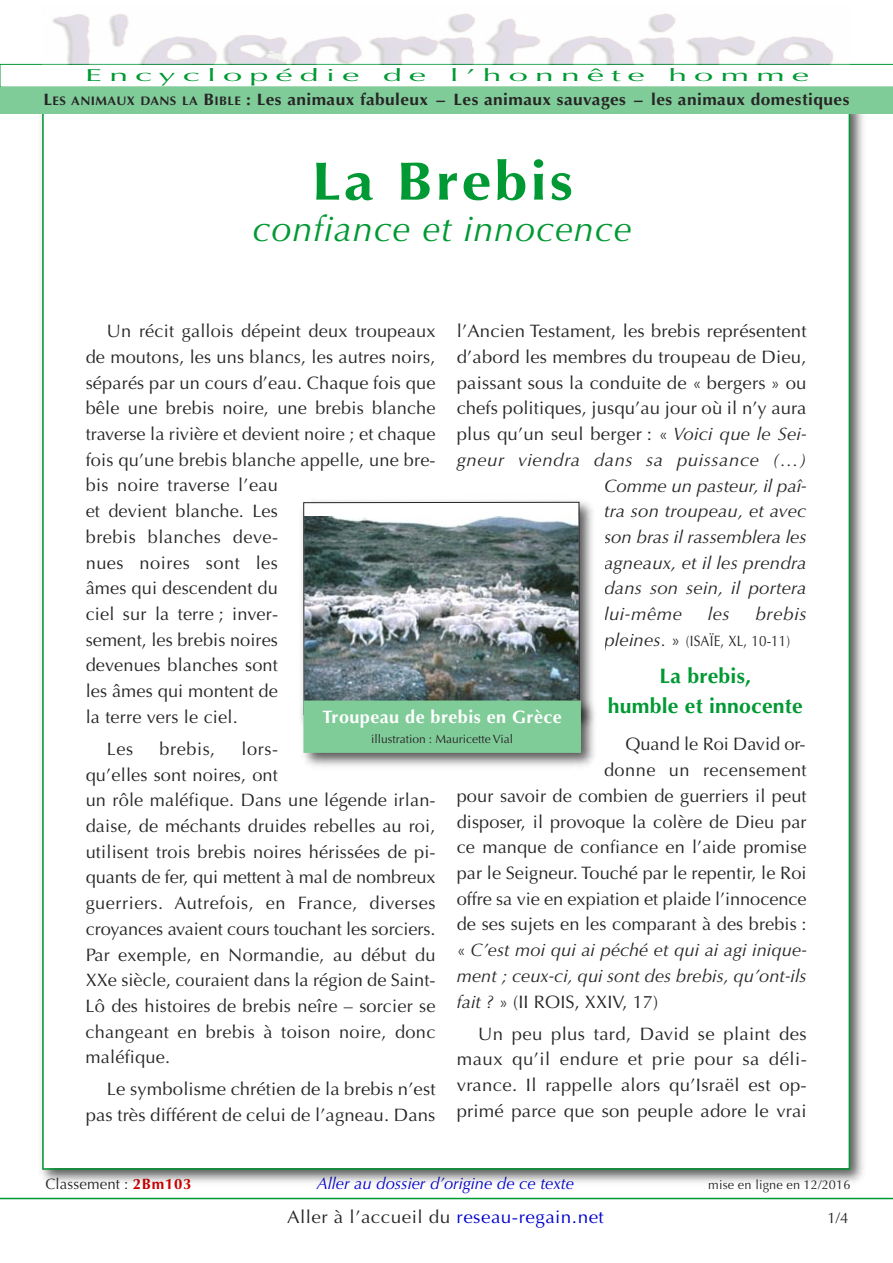
<style>
.page{position:relative;width:893px;height:1263px;background:#fff}
.page>*{position:absolute;margin:0;border:0;box-sizing:border-box;transform-origin:0 0}
.t1{font:700 54px "Optima";letter-spacing:.05em;color:#093;scale:1.1 1}
.t2{font:italic 36px "Optima";letter-spacing:.025em;color:#093}
.t3{font:700 21px/30px "Optima";letter-spacing:.01em;color:#093;text-align:center}
.t4{font:18px/25.7px "Optima";letter-spacing:.01em;color:#272526}
.t5{font:italic 18px "Optima";letter-spacing:.005em;color:#272526}
.t6{font:18px "Optima";letter-spacing:.01em;color:#272526;scale:1.05 1}
.t7{font:italic 18px "Optima";letter-spacing:.03em;color:#272526}
.t8{font:700 18px "Optima";letter-spacing:.025em;color:#fff}
.t9{font:17.25px "Optima";letter-spacing:.2em;color:#093;scale:2 1}
.t10{font:700 16.5px "Optima";letter-spacing:.025em;color:#272526;scale:1.05 1}
.t11{font:italic 16.5px "Optima";color:#00c}
.t12{font:15px "Optima";letter-spacing:.01em;color:#272526;scale:.9 1}
.t13{font:15px "Optima";letter-spacing:.01em;color:#272526}
.t14{font:12.75px "Optima";letter-spacing:.01em;color:#272526}
.t15{font:12px "Optima";color:#272526}
.s1{font-size:12.3px}
.s2{font-style:italic}
.s3{font-style:italic;font-size:18px}
.s4{font-size:18px}
.s5{font-style:normal}
.s6{font-weight:700;color:#c00}
.s7{color:#00c}
</style>
<div class="page">
<hr style="left:0;top:1198px;width:893px;height:1px;background:#093">
<svg style="left:0;top:64px;width:893px;height:23px"></svg>
<img style="left:42px;top:13px;width:807px;height:52px">
<img style="left:35px;top:113px;width:834px;height:1070px">
<div style="left:44px;top:103px;width:805px;height:1065px;background:#fff"></div>
<div style="left:0;top:87px;width:893px;height:26px;background:#80cc99"></div>
<img style="left:301px;top:501px;width:292px;height:193px">
<div style="left:304px;top:503px;width:275px;height:211px;background:#fff"></div>
<img style="left:305px;top:516px;width:273px;height:178px">
<div style="left:303px;top:502px;width:277px;height:213px;border:1px solid #272526"></div>
<img style="left:301px;top:694px;width:294px;height:73px">
<div style="left:303px;top:700px;width:278px;height:53px;background:#80cc99"></div>
<p class="t9" style="left:85px;top:66px;width:139px">Encyclopédie</p>
<p class="t9" style="left:383px;top:66px;width:23px">de</p>
<p class="t9" style="left:450px;top:66px;width:99px">l’honnête</p>
<p class="t9" style="left:668px;top:66px;width:72px">homme</p>
<p class="t10" style="left:44px;top:90px;width:769px">L<span class="s1">ES ANIMAUX DANS LA</span> B<span class="s1">IBLE</span> : Les animaux fabuleux – Les animaux sauvages – les animaux domestiques</p>
<h1 class="t1" style="left:311px;top:150px;width:239px">La Brebis</h1>
<h2 class="t2" style="left:253px;top:208px;width:381px">confiance et innocence</h2>
<p class="t4" style="left:86px;top:318px;width:351px;text-indent:21px">Un récit gallois dépeint deux troupeaux de moutons, les uns blancs, les autres noirs, séparés par un cours d’eau. Chaque fois que bêle une brebis noire, une brebis blanche traverse la rivière et devient noire ; et chaque fois qu’une brebis blanche appelle, une bre&shy;bis noire traverse l’eau<br>et devient blanche. Les<br>brebis blanches deve-<br>nues noires sont les<br>âmes qui descendent du<br>ciel sur la terre ; inver-<br>sement, les brebis noires<br>devenues blanches sont<br>les âmes qui montent de<br>la terre vers le ciel.</p>
<p class="t4" style="left:107px;top:736px;width:28px">Les</p>
<p class="t4" style="left:160px;top:736px;width:57px">brebis,</p>
<p class="t4" style="left:457px;top:318px;width:351px">l’Ancien Testament, les brebis représentent</p>
<p class="t4" style="left:457px;top:344px;width:351px">d’abord les membres du troupeau de Dieu,</p>
<p class="t4" style="left:457px;top:370px;width:351px">paissant sous la conduite de « bergers » ou</p>
<p class="t4" style="left:457px;top:396px;width:351px">chefs politiques, jusqu’au jour où il n’y aura</p>
<p class="t4" style="left:457px;top:421px;width:351px">plus qu’un seul berger : « <span class="s2">Voici que le Sei-</span></p>
<p class="t7" style="left:457px;top:449px;width:351px">gneur viendra dans sa puissance (…)</p>
<p class="t5" style="left:604px;top:475px;width:204px">Comme un pasteur, il paî-</p>
<p class="t5" style="left:604px;top:501px;width:204px">tra son troupeau, et avec</p>
<p class="t5" style="left:604px;top:526px;width:204px">son bras il rassemblera les</p>
<p class="t5" style="left:604px;top:552px;width:204px">agneaux, et il les prendra</p>
<p class="t5" style="left:604px;top:577px;width:204px">dans son sein, il portera</p>
<p class="t5" style="left:604px;top:603px;width:80px">lui-même</p>
<p class="t5" style="left:708px;top:603px;width:24px">les</p>
<p class="t5" style="left:755px;top:603px;width:53px">brebis</p>
<p class="t12" style="left:604px;top:632px;width:208px"><span class="s3">pleines.</span> <span class="s4">»</span> (ISAÏE, XL, 10-11)</p>
<p class="t3" style="left:608px;top:661px;width:196px">La brebis,<br>humble et innocente</p>
<p class="t4" style="left:625px;top:732px;width:182px">Quand le Roi David or-</p>
<p class="t4" style="left:604px;top:757px;width:204px">donne un recensement</p>
<p class="t4" style="left:457px;top:783px;width:351px">pour savoir de combien de guerriers il peut</p>
<p class="t4" style="left:457px;top:809px;width:351px">disposer, il provoque la colère de Dieu par</p>
<p class="t4" style="left:457px;top:834px;width:351px">ce manque de confiance en l’aide promise</p>
<p class="t4" style="left:457px;top:860px;width:351px">par le Seigneur. Touché par le repentir, le Roi</p>
<p class="t4" style="left:457px;top:886px;width:351px">offre sa vie en expiation et plaide l’innocence</p>
<p class="t4" style="left:457px;top:912px;width:351px">de ses sujets en les comparant à des brebis :</p>
<p class="t5" style="left:457px;top:939px;width:351px"><span class="s5">«</span> C’est moi qui ai péché et qui ai agi inique-</p>
<p class="t5" style="left:457px;top:965px;width:351px">ment ; ceux-ci, qui sont des brebis, qu’ont-ils</p>
<p class="t4" style="left:457px;top:989px;width:203px"><span class="s2">fait ?</span> » (II ROIS, XXIV, 17)</p>
<p class="t4" style="left:457px;top:1021px;width:352px;text-align:justify;text-indent:21px">Un peu plus tard, David se plaint des maux qu’il endure et prie pour sa déli&shy;vrance. Il rappelle alors qu’Israël est op&shy;primé parce que son peuple adore le vrai</p>
<p class="t8" style="left:322px;top:707px;width:241px">Troupeau de brebis en Grèce</p>
<p class="t15" style="left:371px;top:732px;width:144px">illustration : Mauricette Vial</p>
<p class="t4" style="left:86px;top:736px;width:352px;text-indent:156px">lors-<br>qu’elles sont noires, ont<br>un rôle maléfique. Dans une légende irlan&shy;daise, de méchants druides rebelles au roi, utilisent trois brebis noires hérissées de pi&shy;quants de fer, qui mettent à mal de nombreux guerriers. Autrefois, en France, diverses croyances avaient cours touchant les sorciers.<br>Par exemple, en Normandie, au début du XXe siècle, couraient dans la région de Saint-Lô des histoires de brebis neîre – sorcier se changeant en brebis à toison noire, donc maléfique.</p>
<p class="t4" style="left:86px;top:1077px;width:351px;text-align:right">Le symbolisme chrétien de la brebis n’est pas très différent de celui de l’agneau. Dans</p>
<p class="t13" style="left:45px;top:1175px;width:148px">Classement : <span class="s6">2Bm103</span></p>
<p class="t11" style="left:317px;top:1174px;width:259px">Aller au dossier d’origine de ce texte</p>
<p class="t14" style="left:708px;top:1177px;width:144px">mise en ligne en 12/2016</p>
<p class="t6" style="left:287px;top:1206px;width:303px">Aller à l’accueil du <span class="s7">reseau-regain.net</span></p>
<p class="t13" style="left:827px;top:1209px;width:22px">1/4</p>
</div>
